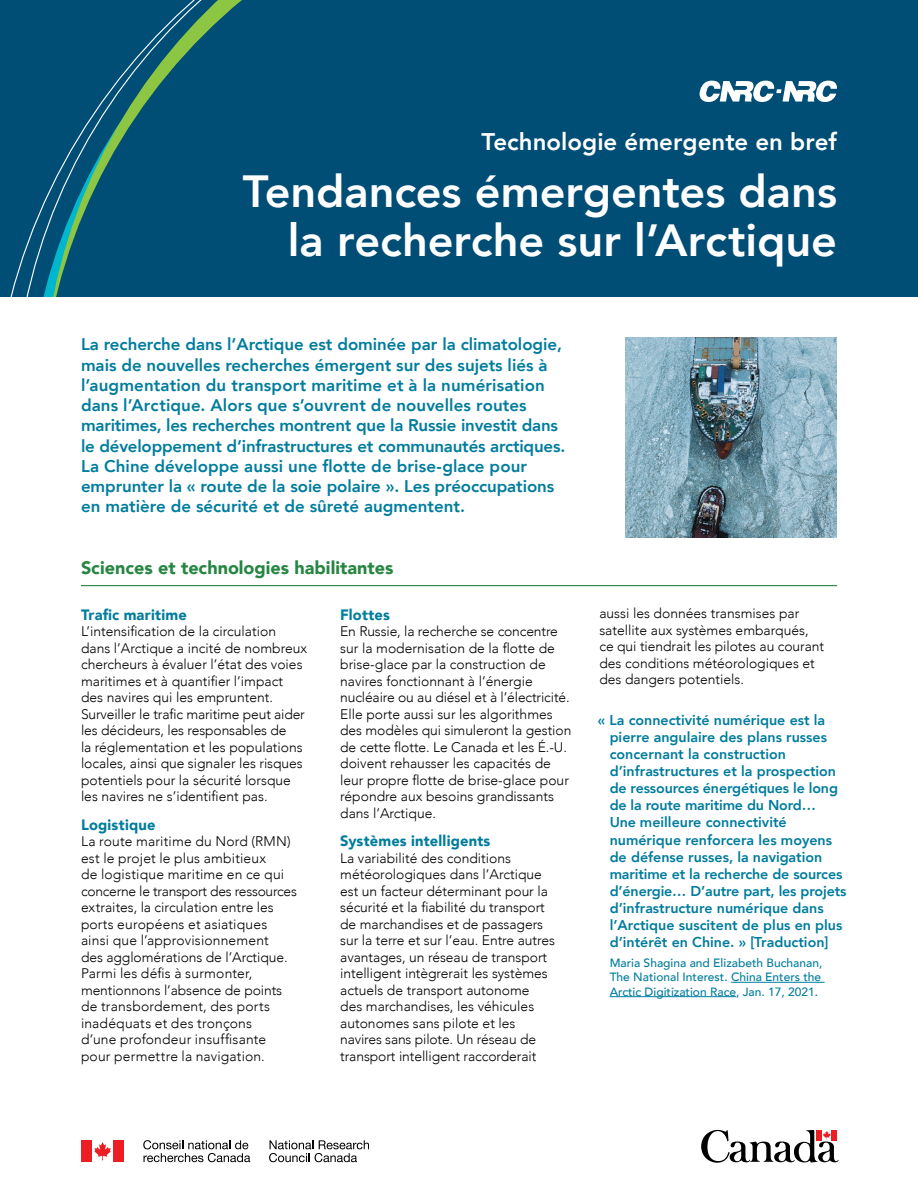
<style>
.page{position:relative;width:918px;height:1188px;background:#fff}
.page>*{position:absolute;margin:0;border:0;box-sizing:border-box;transform-origin:0 0}
.main_title_30pt_f{font:800 45px/49.5px "Avenir";color:#fff;text-align:right}
.surtitle_f{font:800 24px "Avenir";color:#fff}
.head_01_f{font:900 18px "Avenir";color:#278642}
.intro_f{font:800 16.8px/20.2px "Avenir";color:#007c9d}
.head_02_f{font:900 15px "Avenir";letter-spacing:.01em;color:#007c9d}
.quote_f{font:800 14.25px/17.1px "Avenir";color:#007c9d}
.body_f{font:300 13.8px/16.5px "Avenir";color:#000}
.quote_author_f{font:500 12px/14.4px "Avenir";color:#007c9d;text-align:justify}
</style>
<div class="page">
<div style="left:0;top:0;width:918px;height:297px;background:#004e75"></div>
<svg style="left:701px;top:1130px;width:138px;height:33px"></svg>
<div style="left:81px;top:1140px;width:11px;height:22px;background:#ed1d24"></div>
<svg style="left:94px;top:1142px;width:17px;height:18px"></svg>
<div style="left:113px;top:1140px;width:11px;height:22px;background:#ed1d24"></div>
<svg style="left:269px;top:1140px;width:100px;height:22px"></svg>
<svg style="left:143px;top:1140px;width:107px;height:22px"></svg>
<svg style="left:700px;top:81px;width:137px;height:21px"></svg>
<hr style="left:81px;top:585px;width:756px;height:1px;background:#278642">
<hr style="left:731px;top:982px;width:94px;height:1px;background:#007c9d">
<hr style="left:610px;top:996px;width:126px;height:1px;background:#007c9d">
<img style="left:626px;top:338px;width:211px;height:199px">
<p class="surtitle_f" style="left:482px;top:123px;width:357px">Technologie émergente en bref</p>
<p class="main_title_30pt_f" style="left:243px;top:166px;width:596px">Tendances émergentes dans la recherche sur l’Arctique</p>
<p class="intro_f" style="left:81px;top:335px;width:486px">La recherche dans l’Arctique est dominée par la climatologie, mais de nouvelles recherches émergent sur des sujets liés à l’augmentation du transport maritime et à la numérisation dans l’Arctique. Alors que s’ouvrent de nouvelles routes maritimes, les recherches montrent que la Russie investit dans le développement d’infrastructures et communautés arctiques.<br>La Chine développe aussi une flotte de brise-glace pour emprunter la « route de la soie polaire ». Les préoccupations en matière de sécurité et de sûreté augmentent.</p>
<p class="head_01_f" style="left:81px;top:553px;width:314px">Sciences et technologies habilitantes</p>
<p class="head_02_f" style="left:81px;top:601px;width:107px">Trafic maritime</p>
<p class="body_f" style="left:81px;top:623px;width:228px">L’intensification de la circulation dans l’Arctique a incité de nombreux chercheurs à évaluer l’état des voies maritimes et à quantifier l’impact des navires qui les empruntent.<br>Surveiller le trafic maritime peut aider les décideurs, les responsables de<br>la réglementation et les populations locales, ainsi que signaler les risques potentiels pour la sécurité lorsque les navires ne s’identifient pas.</p>
<p class="head_02_f" style="left:81px;top:812px;width:76px">Logistique</p>
<p class="body_f" style="left:81px;top:833px;width:217px">La route maritime du Nord (RMN) est le projet le plus ambitieux<br>de logistique maritime en ce qui concerne le transport des ressources extraites, la circulation entre les ports européens et asiatiques ainsi que l’approvisionnement<br>des agglomérations de l’Arctique.<br>Parmi les défis à surmonter, mentionnons l’absence de points de transbordement, des ports inadéquats et des tronçons<br>d’une profondeur insuffisante pour permettre la navigation.</p>
<p class="head_02_f" style="left:340px;top:601px;width:51px">Flottes</p>
<p class="body_f" style="left:340px;top:623px;width:233px">En Russie, la recherche se concentre sur la modernisation de la flotte de brise-glace par la construction de navires fonctionnant à l’énergie nucléaire ou au diésel et à l’électricité.<br>Elle porte aussi sur les algorithmes des modèles qui simuleront la gestion de cette flotte. Le Canada et les É.-U. doivent rehausser les capacités de leur propre flotte de brise-glace pour répondre aux besoins grandissants dans l’Arctique.</p>
<p class="head_02_f" style="left:340px;top:828px;width:152px">Systèmes intelligents</p>
<p class="body_f" style="left:340px;top:850px;width:216px">La variabilité des conditions météorologiques dans l’Arctique est un facteur déterminant pour la sécurité et la fiabilité du transport de marchandises et de passagers sur la terre et sur l’eau. Entre autres avantages, un réseau de transport intelligent intègrerait les systèmes actuels de transport autonome des marchandises, les véhicules autonomes sans pilote et les navires sans pilote. Un réseau de transport intelligent raccorderait</p>
<p class="body_f" style="left:599px;top:605px;width:226px">aussi les données transmises par satellite aux systèmes embarqués, ce qui tiendrait les pilotes au courant des conditions météorologiques et des dangers potentiels.</p>
<p class="quote_f" style="left:610px;top:711px;width:238px;text-indent:-12px">« La connectivité numérique est la pierre angulaire des plans russes concernant la construction d’infrastructures et la prospection de ressources énergétiques le long de la route maritime du Nord…<br>Une meilleure connectivité numérique renforcera les moyens de défense russes, la navigation maritime et la recherche de sources d’énergie… D’autre part, les projets d’infrastructure numérique dans l’Arctique suscitent de plus en plus d’intérêt en Chine. » [Traduction]</p>
<p class="quote_author_f" style="left:610px;top:955px;width:214px">Maria Shagina and Elizabeth Buchanan, The National Interest. China Enters the Arctic Digitization Race, Jan. 17, 2021.</p>
</div>
